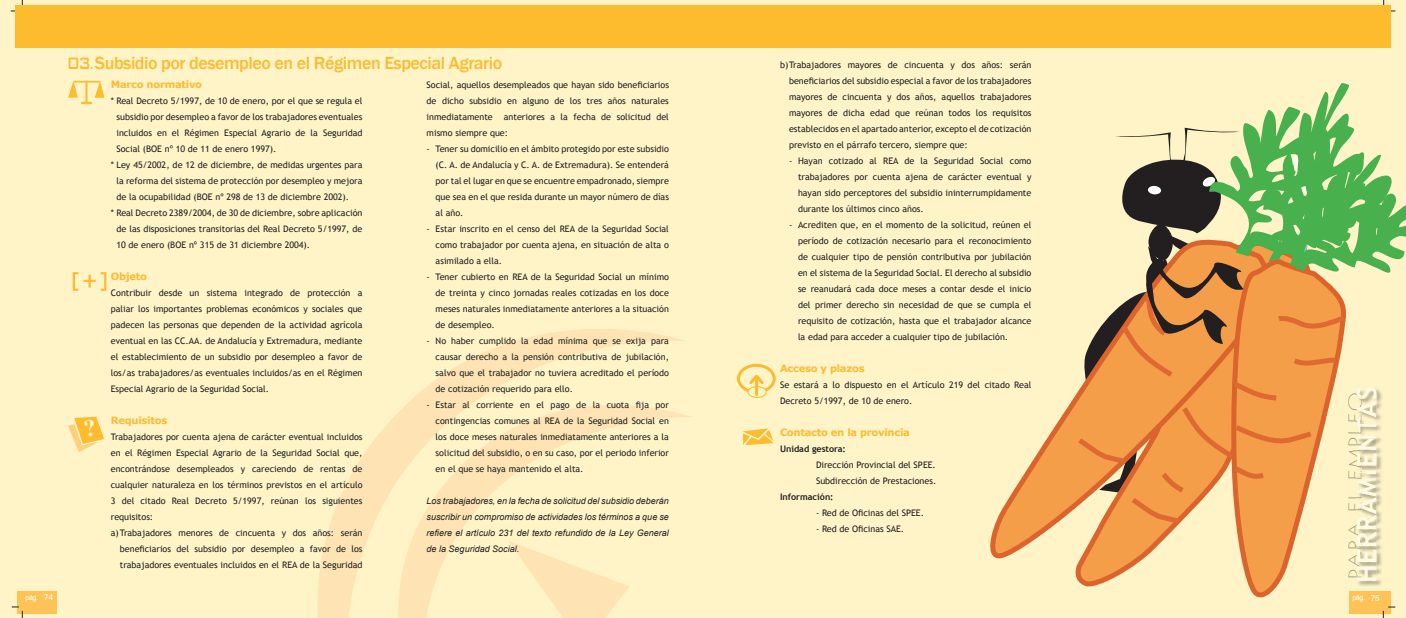
<style>
.page{position:relative;width:1406px;height:618px;background:#fff}
.page>*{position:absolute;margin:0;border:0;box-sizing:border-box;transform-origin:0 0}
.t1{font:500 18px "Franklin Gothic";letter-spacing:-.025em;color:#fdbb2e}
.t2{font:18px "Geometric 231 BT Light C";letter-spacing:.08em;color:#958f77;scale:1.25 1}
.t3{font:700 10px "Verdana";letter-spacing:-.025em;color:#fdbb2e}
.t4{font:9px/16px "Trebuchet MS";color:#231f20;text-align:justify}
.t5{font:italic 9px/16px "Arial";color:#231f20;text-align:justify}
.t6{font:700 9px "Trebuchet MS";color:#231f20}
.t7{font:7px "Arial";letter-spacing:-.05em;color:#fff}
.s1{font-size:8px}
.s2{font-family:"Bank Gothic BT";font-size:22px}
.s3{font-family:"Bank Gothic BT";font-size:12px}
</style>
<div class="page">
<div style="left:0;top:0;width:703px;height:618px;background:#fef4c7"></div>
<svg style="left:318px;top:329px;width:367px;height:289px"></svg>
<svg style="left:348px;top:362px;width:343px;height:256px"></svg>
<svg style="left:508px;top:541px;width:122px;height:77px"></svg>
<div style="left:17px;top:591px;width:39px;height:23px;background:#fec357"></div>
<svg style="left:11px;top:0;width:12px;height:12px"></svg>
<svg style="left:12px;top:607px;width:11px;height:11px"></svg>
<div style="left:703px;top:0;width:703px;height:618px;background:#fef4c7"></div>
<div style="left:1350px;top:591px;width:41px;height:23px;background:#fec357"></div>
<svg style="left:1383px;top:0;width:12px;height:12px"></svg>
<svg style="left:1383px;top:607px;width:12px;height:11px"></svg>
<div style="left:16px;top:5px;width:694px;height:42px;background:#fdbb2e"></div>
<svg style="left:68px;top:81px;width:36px;height:23px"></svg>
<svg style="left:73px;top:272px;width:5px;height:19px"></svg>
<svg style="left:84px;top:272px;width:22px;height:19px"></svg>
<div style="left:696px;top:5px;width:694px;height:42px;background:#fdbb2e"></div>
<div style="left:737px;top:364px;width:39px;height:29px;border:3px solid #fdbb2e;border-radius:50%"></div>
<div style="left:748px;top:387px;width:18px;height:10px;background:#fef4c7;border-radius:50%"></div>
<div style="left:747px;top:386px;width:20px;height:12px;border:1px solid #fdbb2e;border-radius:50%"></div>
<hr style="left:755px;top:376px;width:3px;height:18px;background:#fdbb2e">
<svg style="left:749px;top:375px;width:15px;height:12px"></svg>
<svg style="left:743px;top:428px;width:31px;height:17px"></svg>
<svg style="left:990px;top:401px;width:130px;height:186px"></svg>
<svg style="left:1120px;top:529px;width:262px;height:77px"></svg>
<svg style="left:1072px;top:83px;width:334px;height:446px"></svg>
<svg style="left:68px;top:417px;width:36px;height:35px"></svg>
<p class="t7" style="left:26px;top:593px;width:29px">pág. <span class="s1">74</span></p>
<h1 class="t1" style="left:67px;top:51px;width:437px"><span class="s2">03</span><span class="s3">.</span> Subsidio por desempleo en el Régimen Especial Agrario</h1>
<p class="t4" style="left:789px;top:57px;width:244px;text-indent:-9px">b) Trabajadores mayores de cincuenta y dos años: serán beneficiarios del subsidio especial a favor de los trabajadores mayores de cincuenta y dos años, aquellos trabajadores mayores de dicha edad que reúnan todos los requisitos establecidos en el apartado anterior, excepto el de cotización previsto en el párrafo tercero, siempre que:</p>
<p class="t4" style="left:798px;top:153px;width:235px;text-indent:-9px">- Hayan cotizado al REA de la Seguridad Social como trabajadores por cuenta ajena de carácter eventual y hayan sido perceptores del subsidio ininterrumpidamente durante los últimos cinco años.</p>
<p class="t4" style="left:798px;top:217px;width:235px;text-indent:-9px">- Acrediten que, en el momento de la solicitud, reúnen el período de cotización necesario para el reconocimiento de cualquier tipo de pensión contributiva por jubilación en el sistema de la Seguridad Social. El derecho al subsidio se reanudará cada doce meses a contar desde el inicio del primer derecho sin necesidad de que se cumpla el requisito de cotización, hasta que el trabajador alcance la edad para acceder a cualquier tipo de jubilación.</p>
<p class="t3" style="left:780px;top:362px;width:86px">Acceso y plazos</p>
<p class="t4" style="left:780px;top:377px;width:253px">Se estará a lo dispuesto en el Artículo 219 del citado Real<br>Decreto 5/1997, de 10 de enero.</p>
<p class="t3" style="left:780px;top:426px;width:131px">Contacto en la provincia</p>
<p class="t6" style="left:780px;top:443px;width:67px">Unidad gestora:</p>
<p class="t4" style="left:816px;top:457px;width:122px">Dirección Provincial del SPEE.<br>Subdirección de Prestaciones.</p>
<p class="t6" style="left:780px;top:491px;width:55px">Información:</p>
<p class="t4" style="left:816px;top:505px;width:110px">- Red de Oficinas del SPEE.</p>
<p class="t4" style="left:816px;top:521px;width:90px">- Red de Oficinas SAE.</p>
<p class="t3" style="left:111px;top:78px;width:93px">Marco normativo</p>
<p class="t4" style="left:111px;top:93px;width:253px">* Real Decreto 5/1997, de 10 de enero, por el que se regula el</p>
<p class="t4" style="left:116px;top:109px;width:247px">subsidio por desempleo a favor de los trabajadores eventuales</p>
<p class="t4" style="left:116px;top:125px;width:248px">incluidos en el Régimen Especial Agrario de la Seguridad</p>
<p class="t4" style="left:116px;top:141px;width:162px">Social (BOE nº 10 de 11 de enero 1997).</p>
<p class="t4" style="left:111px;top:157px;width:253px">* Ley 45/2002, de 12 de diciembre, de medidas urgentes para</p>
<p class="t4" style="left:116px;top:173px;width:248px">la reforma del sistema de protección por desempleo y mejora</p>
<p class="t4" style="left:116px;top:189px;width:234px">de la ocupabilidad (BOE nº 298 de 13 de diciembre 2002).</p>
<p class="t4" style="left:111px;top:205px;width:253px">* Real Decreto 2389/2004, de 30 de diciembre, sobre aplicación</p>
<p class="t4" style="left:116px;top:221px;width:248px">de las disposiciones transitorias del Real Decreto 5/1997, de</p>
<p class="t4" style="left:116px;top:237px;width:195px">10 de enero (BOE nº 315 de 31 diciembre 2004).</p>
<p class="t3" style="left:111px;top:270px;width:38px">Objeto</p>
<p class="t4" style="left:111px;top:285px;width:253px">Contribuir desde un sistema integrado de protección a paliar los importantes problemas económicos y sociales que padecen las personas que dependen de la actividad agrícola eventual en las CC.AA. de Andalucía y Extremadura, mediante el establecimiento de un subsidio por desempleo a favor de los/as trabajadores/as eventuales incluidos/as en el Régimen Especial Agrario de la Seguridad Social.</p>
<p class="t3" style="left:111px;top:414px;width:58px">Requisitos</p>
<p class="t4" style="left:111px;top:429px;width:253px">Trabajadores por cuenta ajena de carácter eventual incluidos</p>
<p class="t4" style="left:111px;top:445px;width:253px">en el Régimen Especial Agrario de la Seguridad Social que,</p>
<p class="t4" style="left:111px;top:461px;width:253px">encontrándose desempleados y careciendo de rentas de</p>
<p class="t4" style="left:111px;top:477px;width:253px">cualquier naturaleza en los términos previstos en el artículo</p>
<p class="t4" style="left:111px;top:493px;width:253px">3 del citado Real Decreto 5/1997, reúnan los siguientes</p>
<p class="t4" style="left:111px;top:509px;width:44px">requisitos:</p>
<p class="t4" style="left:111px;top:525px;width:253px">a) Trabajadores menores de cincuenta y dos años: serán</p>
<p class="t4" style="left:120px;top:541px;width:244px">beneficiarios del subsidio por desempleo a favor de los</p>
<p class="t4" style="left:120px;top:557px;width:244px">trabajadores eventuales incluidos en el REA de la Seguridad</p>
<p class="t4" style="left:427px;top:77px;width:244px">Social, aquellos desempleados que hayan sido beneficiarios de dicho subsidio en alguno de los tres años naturales inmediatamente anteriores a la fecha de solicitud del mismo siempre que:</p>
<p class="t4" style="left:436px;top:141px;width:235px;text-indent:-9px">- Tener su domicilio en el ámbito protegido por este subsidio (C. A. de Andalucía y C. A. de Extremadura). Se entenderá por tal el lugar en que se encuentre empadronado, siempre que sea en el que resida durante un mayor número de días al año.</p>
<p class="t4" style="left:436px;top:221px;width:235px;text-indent:-9px">- Estar inscrito en el censo del REA de la Seguridad Social como trabajador por cuenta ajena, en situación de alta o asimilado a ella.</p>
<p class="t4" style="left:436px;top:269px;width:235px;text-indent:-9px">- Tener cubierto en REA de la Seguridad Social un mínimo de treinta y cinco jornadas reales cotizadas en los doce meses naturales inmediatamente anteriores a la situación de desempleo.</p>
<p class="t4" style="left:436px;top:333px;width:235px;text-indent:-9px">- No haber cumplido la edad mínima que se exija para causar derecho a la pensión contributiva de jubilación, salvo que el trabajador no tuviera acreditado el período de cotización requerido para ello.</p>
<p class="t4" style="left:436px;top:397px;width:235px;text-indent:-9px">- Estar al corriente en el pago de la cuota fija por contingencias comunes al REA de la Seguridad Social en los doce meses naturales inmediatamente anteriores a la solicitud del subsidio, o en su caso, por el periodo inferior en el que se haya mantenido el alta.</p>
<p class="t5" style="left:427px;top:493px;width:244px">Los trabajadores, en la fecha de solicitud del subsidio deberán suscribir un compromiso de actividades los términos a que se refiere el artículo 231 del texto refundido de la Ley General de la Seguridad Social.</p>
<h1 class="t2" style="left:1344px;top:579px;width:150px;rotate:-90deg">PARA EL EMPLEO</h1>
<p class="t7" style="left:1352px;top:593px;width:29px">pág. <span class="s1">75</span></p>
</div>
